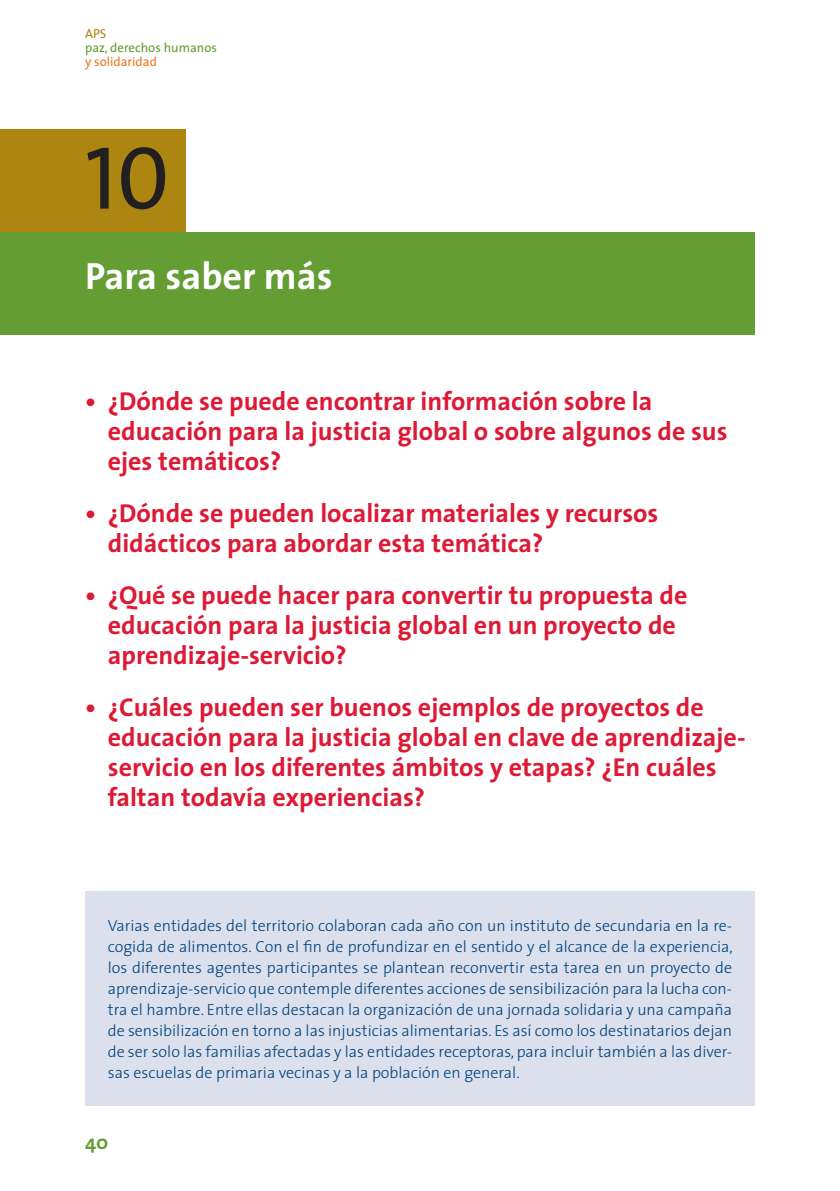
<style>
.page{position:relative;width:840px;height:1191px;background:#fff}
.page>*{position:absolute;margin:0;border:0;box-sizing:border-box;transform-origin:0 0}
.t1{font:90px "The Sans Caps";color:#231f20}
.t2{font:700 38px "The Sans";color:#fff}
.t3{font:700 26px/30px "The Sans";color:#dc1a36}
.t4{font:700 20px "The Sans";color:#639d34}
.t5{font:300 16px/21px "The Sans";color:#01437c;text-align:justify}
.t6{font:13px "The Sans";color:#639d34}
.t7{font:13px "The Sans";color:#f47321}
.t8{font:13px "The Sans";color:#ac8610}
</style>
<div class="page">
<div style="left:0;top:130px;width:185px;height:102px;background:#ac8610"></div>
<div style="left:0;top:232px;width:754px;height:102px;background:#639d34"></div>
<div style="left:85px;top:891px;width:669px;height:215px;background:#dbe0ec"></div>
<p class="t8" style="left:85px;top:23px;width:23px">APS</p>
<p class="t6" style="left:85px;top:37px;width:133px">paz, derechos humanos</p>
<p class="t7" style="left:85px;top:51px;width:73px">y solidaridad</p>
<h1 class="t1" style="left:85px;top:103px;width:86px">10</h1>
<h2 class="t2" style="left:85px;top:244px;width:249px">Para saber más</h2>
<h3 class="t3" style="left:108px;top:385px;width:621px;text-indent:-23px">• ¿Dónde se puede encontrar información sobre la educación para la justicia global o sobre algunos de sus ejes temáticos?</h3>
<h3 class="t3" style="left:108px;top:497px;width:552px;text-indent:-23px">• ¿Dónde se pueden localizar materiales y recursos didácticos para abordar esta temática?</h3>
<h3 class="t3" style="left:108px;top:579px;width:580px;text-indent:-23px">• ¿Qué se puede hacer para convertir tu propuesta de educación para la justicia global en un proyecto de aprendizaje-servicio?</h3>
<h3 class="t3" style="left:108px;top:692px;width:639px;text-indent:-23px">• ¿Cuáles pueden ser buenos ejemplos de proyectos de educación para la justicia global en clave de aprendizaje&shy;servicio en los diferentes ámbitos y etapas? ¿En cuáles faltan todavía experiencias?</h3>
<p class="t5" style="left:108px;top:914px;width:626px">Varias entidades del territorio colaboran cada año con un instituto de secundaria en la re&shy;cogida de alimentos. Con el fin de profundizar en el sentido y el alcance de la experiencia, los diferentes agentes participantes se plantean reconvertir esta tarea en un proyecto de aprendizaje-servicio que contemple diferentes acciones de sensibilización para la lucha con&shy;tra el hambre. Entre ellas destacan la organización de una jornada solidaria y una campaña de sensibilización en torno a las injusticias alimentarias. Es así como los destinatarios dejan de ser solo las familias afectadas y las entidades receptoras, para incluir también a las diver&shy;sas escuelas de primaria vecinas y a la población en general.</p>
<p class="t4" style="left:85px;top:1125px;width:25px">40</p>
</div>
